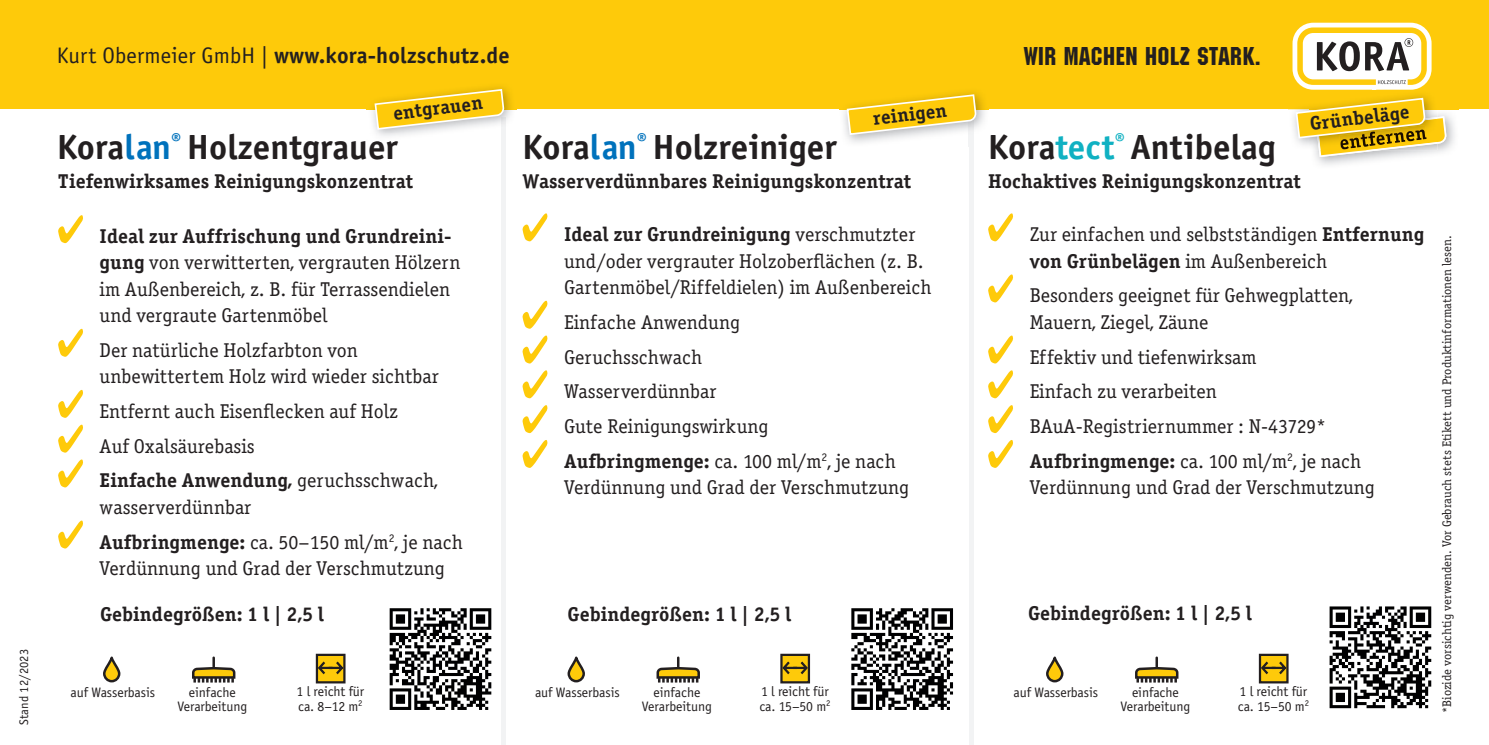
<style>
.page{position:relative;width:1489px;height:745px;background:#fff}
.page>*{position:absolute;margin:0;border:0;box-sizing:border-box;transform-origin:0 0}
.t1{font:35px "Officina Sans Bold ITC";color:#231f20}
.t2{font:26.75px "Machine ITCTT";letter-spacing:.025em;color:#231f20}
.t3{font:22.5px "Officina Sans Bold ITC";letter-spacing:.005em;color:#231f20}
.t4{font:20px/34.8px "Officina Serif Book ITC";color:#231f20}
.t5{font:20px "Officina Serif Bold ITC";color:#231f20}
.t6{font:19.25px "Officina Serif Bold ITC";color:#231f20}
.t7{font:13.75px/13.8px "Officina Sans Book ITC";letter-spacing:-.01em;color:#231f20;text-align:center}
.t8{font:12.5px "Officina Serif Book ITC";color:#231f20}
.t9{font:12.5px "Officina Sans Book ITC";letter-spacing:.005em;color:#231f20}
.s1{font-family:"Officina Sans Book ITC"}
.s2{color:#0072bc}
.s3{color:#10b1c2}
.s4{font-family:"Officina Serif Bold ITC"}
.s5{font-family:"Officina Serif Book ITC"}
</style>
<div class="page">
<svg style="left:988px;top:213px;width:25px;height:28px"></svg>
<svg style="left:988px;top:274px;width:25px;height:28px"></svg>
<svg style="left:988px;top:335px;width:25px;height:28px"></svg>
<svg style="left:988px;top:370px;width:25px;height:28px"></svg>
<svg style="left:988px;top:405px;width:25px;height:28px"></svg>
<svg style="left:988px;top:440px;width:25px;height:27px"></svg>
<svg style="left:522px;top:213px;width:25px;height:28px"></svg>
<svg style="left:522px;top:300px;width:25px;height:28px"></svg>
<svg style="left:522px;top:335px;width:25px;height:28px"></svg>
<svg style="left:522px;top:370px;width:25px;height:28px"></svg>
<svg style="left:522px;top:405px;width:25px;height:28px"></svg>
<svg style="left:522px;top:440px;width:25px;height:27px"></svg>
<svg style="left:58px;top:215px;width:25px;height:28px"></svg>
<svg style="left:58px;top:328px;width:25px;height:28px"></svg>
<svg style="left:58px;top:389px;width:25px;height:28px"></svg>
<svg style="left:58px;top:424px;width:25px;height:28px"></svg>
<svg style="left:58px;top:459px;width:25px;height:28px"></svg>
<svg style="left:58px;top:520px;width:25px;height:28px"></svg>
<svg style="left:389px;top:608px;width:102px;height:101px"></svg>
<svg style="left:851px;top:608px;width:102px;height:101px"></svg>
<svg style="left:1329px;top:606px;width:103px;height:103px"></svg>
<svg style="left:1329px;top:606px;width:101px;height:101px"></svg>
<div style="left:501px;top:141px;width:5px;height:603px;background:#f2f3f4"></div>
<div style="left:968px;top:147px;width:5px;height:597px;background:#f2f3f4"></div>
<div style="left:0;top:0;width:1488px;height:109px;background:#feca0a"></div>
<svg style="left:1292px;top:23px;width:139px;height:67px"></svg>
<svg style="left:104px;top:657px;width:15px;height:23px"></svg>
<div style="left:103px;top:656px;width:17px;height:26px;border:2px solid #231f20;border-radius:8px"></div>
<svg style="left:192px;top:657px;width:44px;height:25px"></svg>
<div style="left:317px;top:654px;width:27px;height:28px;background:#feca0a"></div>
<div style="left:316px;top:653px;width:29px;height:30px;border:2px solid #231f20"></div>
<svg style="left:317px;top:660px;width:27px;height:14px"></svg>
<svg style="left:568px;top:657px;width:15px;height:23px"></svg>
<div style="left:567px;top:656px;width:18px;height:26px;border:2px solid #231f20;border-radius:8px"></div>
<svg style="left:656px;top:657px;width:44px;height:25px"></svg>
<div style="left:781px;top:654px;width:27px;height:28px;background:#feca0a"></div>
<div style="left:780px;top:653px;width:30px;height:30px;border:2px solid #231f20"></div>
<svg style="left:781px;top:660px;width:27px;height:14px"></svg>
<svg style="left:1047px;top:657px;width:15px;height:23px"></svg>
<div style="left:1045px;top:656px;width:18px;height:26px;border:2px solid #231f20;border-radius:8px"></div>
<svg style="left:1135px;top:657px;width:44px;height:25px"></svg>
<div style="left:1259px;top:654px;width:28px;height:28px;background:#feca0a"></div>
<div style="left:1258px;top:653px;width:30px;height:30px;border:2px solid #231f20"></div>
<svg style="left:1259px;top:660px;width:28px;height:14px"></svg>
<img style="left:367px;top:87px;width:149px;height:48px">
<img style="left:367px;top:134px;width:31px;height:2px">
<img style="left:501px;top:118px;width:5px;height:23px">
<svg style="left:373px;top:88px;width:130px;height:43px"></svg>
<img style="left:839px;top:92px;width:149px;height:55px">
<img style="left:968px;top:136px;width:5px;height:11px">
<svg style="left:845px;top:93px;width:130px;height:43px"></svg>
<svg style="left:1294px;top:97px;width:164px;height:60px"></svg>
<p class="t9" style="left:16px;top:724px;width:77px;rotate:-90deg">Stand 12/2023</p>
<p class="t3" style="left:57px;top:42px;width:454px"><span class="s1">Kurt Obermeier GmbH |</span> www.kora-holzschutz.de</p>
<h2 class="t2" style="left:1024px;top:41px;width:238px">WIR MACHEN HOLZ STARK.</h2>
<p class="t6" style="left:392px;top:102px;width:92px;rotate:-7deg">entgrauen</p>
<p class="t6" style="left:871px;top:107px;width:76px;rotate:-7deg">reinigen</p>
<p class="t6" style="left:1308px;top:112px;width:102px;rotate:-7deg">Grünbeläge</p>
<h1 class="t1" style="left:57px;top:125px;width:342px">Kora<span class="s2">lan</span><sup>®</sup> Holzentgrauer</h1>
<h1 class="t1" style="left:522px;top:125px;width:316px">Kora<span class="s2">lan</span><sup>®</sup> Holzreiniger</h1>
<h1 class="t1" style="left:987px;top:125px;width:289px">Kora<span class="s3">tect</span><sup>®</sup> Antibelag</h1>
<p class="t5" style="left:58px;top:169px;width:356px">Tiefenwirksames Reinigungskonzentrat</p>
<p class="t5" style="left:522px;top:169px;width:390px">Wasserverdünnbares Reinigungskonzentrat</p>
<p class="t5" style="left:988px;top:169px;width:314px">Hochaktives Reinigungskonzentrat</p>
<p class="t5" style="left:100px;top:224px;width:353px">Ideal zur Auffrischung und Grundreini-</p>
<p class="t4" style="left:100px;top:249px;width:362px;line-height:26.2px"><span class="s4">gung</span> von verwitterten, vergrauten Hölzern im Außenbereich, z. B. für Terrassendielen und vergraute Gartenmöbel</p>
<p class="t4" style="left:100px;top:337px;width:341px;line-height:26.2px">Der natürliche Holzfarbton von unbewittertem Holz wird wieder sichtbar</p>
<p class="t4" style="left:100px;top:393px;width:300px">Entfernt auch Eisenflecken auf Holz<br>Auf Oxalsäurebasis</p>
<p class="t5" style="left:100px;top:468px;width:340px">Einfache Anwendung, <span class="s5">geruchsschwach,</span></p>
<p class="t4" style="left:100px;top:489px;width:365px">wasserverdünnbar<br><span class="s4">Aufbringmenge:</span> ca. 50–150 ml/m<sup>2</sup>, je nach</p>
<p class="t4" style="left:100px;top:550px;width:347px">Verdünnung und Grad der Verschmutzung</p>
<p class="t5" style="left:564px;top:222px;width:353px">Ideal zur Grundreinigung <span class="s5">verschmutzter</span></p>
<p class="t4" style="left:564px;top:248px;width:369px;line-height:26.2px">und/oder vergrauter Holzoberflächen (z. B.<br>Gartenmöbel/Riffeldielen) im Außenbereich</p>
<p class="t4" style="left:564px;top:304px;width:333px">Einfache Anwendung<br>Geruchsschwach<br>Wasserverdünnbar<br>Gute Reinigungswirkung<br><span class="s4">Aufbringmenge:</span> ca. 100 ml/m<sup>2</sup>, je nach</p>
<p class="t4" style="left:564px;top:470px;width:347px">Verdünnung und Grad der Verschmutzung</p>
<p class="t4" style="left:1029px;top:217px;width:396px">Zur einfachen und selbstständigen <span class="s4">Entfernung</span></p>
<p class="t5" style="left:1029px;top:248px;width:299px">von Grünbelägen <span class="s5">im Außenbereich</span></p>
<p class="t4" style="left:1029px;top:282px;width:325px;line-height:26.2px">Besonders geeignet für Gehwegplatten,<br>Mauern, Ziegel, Zäune</p>
<p class="t4" style="left:1029px;top:339px;width:333px">Effektiv und tiefenwirksam<br>Einfach zu verarbeiten<br>BAuA-Registriernummer : N-43729*<br><span class="s4">Aufbringmenge:</span> ca. 100 ml/m<sup>2</sup>, je nach</p>
<p class="t4" style="left:1029px;top:470px;width:347px">Verdünnung und Grad der Verschmutzung</p>
<p class="t5" style="left:100px;top:601px;width:225px">Gebindegrößen: 1 l | 2,5 l</p>
<p class="t5" style="left:567px;top:601px;width:225px">Gebindegrößen: 1 l | 2,5 l</p>
<p class="t5" style="left:1028px;top:600px;width:225px">Gebindegrößen: 1 l | 2,5 l</p>
<p class="t7" style="left:70px;top:684px;width:86px">auf Wasserbasis</p>
<p class="t7" style="left:177px;top:684px;width:71px">einfache<br>Verarbeitung</p>
<p class="t7" style="left:296px;top:683px;width:69px;line-height:15px;text-align:left">1 l reicht für ca. 8–12 m<sup>2</sup></p>
<p class="t7" style="left:535px;top:684px;width:86px">auf Wasserbasis</p>
<p class="t7" style="left:642px;top:684px;width:71px">einfache<br>Verarbeitung</p>
<p class="t7" style="left:759px;top:683px;width:73px;line-height:15px;text-align:left">1 l reicht für ca. 15–50 m<sup>2</sup></p>
<p class="t7" style="left:1013px;top:684px;width:86px">auf Wasserbasis</p>
<p class="t7" style="left:1120px;top:684px;width:71px">einfache<br>Verarbeitung</p>
<p class="t7" style="left:1237px;top:683px;width:73px;line-height:15px;text-align:left">1 l reicht für ca. 15–50 m<sup>2</sup></p>
<p class="t8" style="left:1439px;top:712px;width:479px;rotate:-90deg">*Biozide vorsichtig verwenden. Vor Gebrauch stets Etikett und Produktinformationen lesen.</p>
</div>
